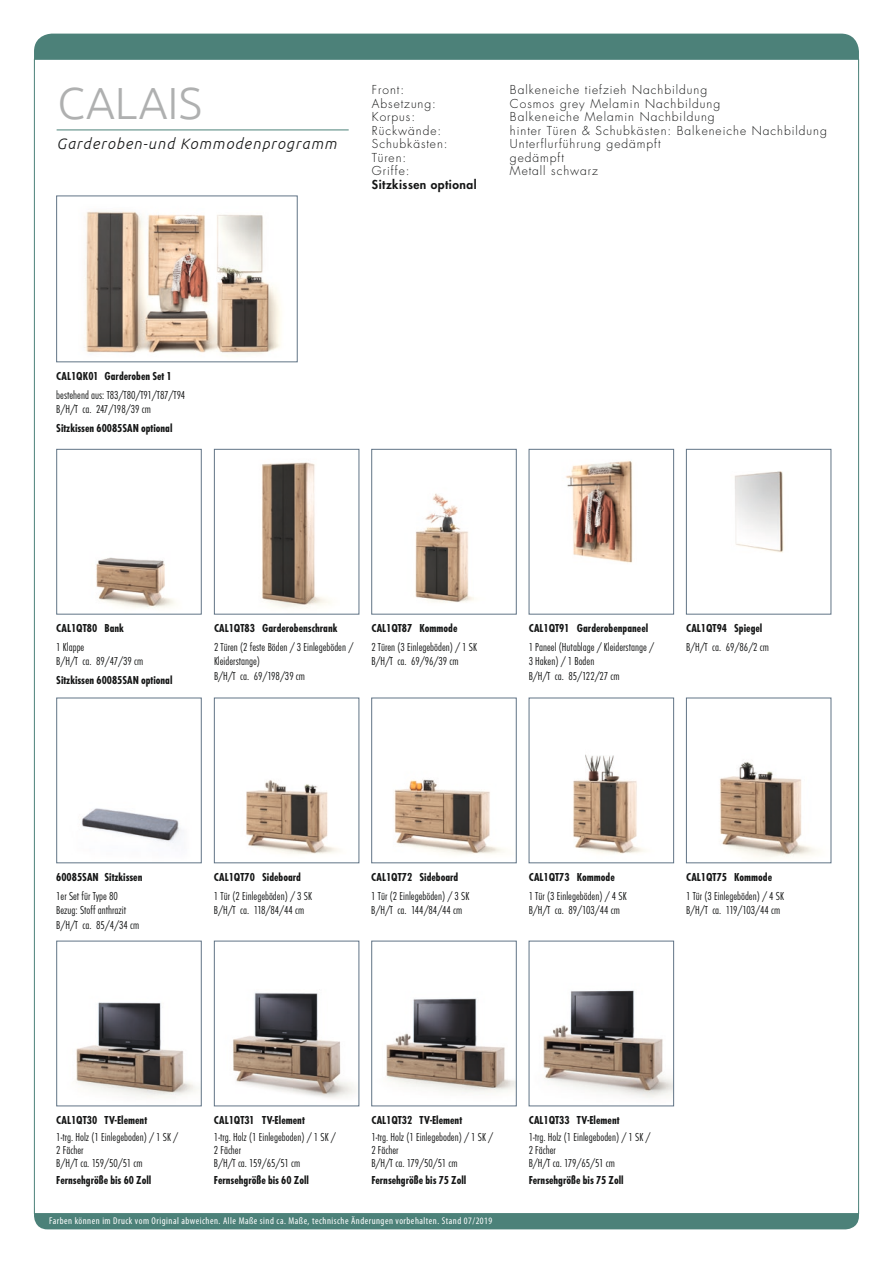
<style>
.page{position:relative;width:893px;height:1263px;background:#fff}
.page>*{position:absolute;margin:0;border:0;box-sizing:border-box;transform-origin:0 0}
.t1{font:300 45px "Ubuntu";color:#afb0b0}
.t2{font:italic 300 15px "Ubuntu";letter-spacing:.075em;color:#151616}
.t3{font:300 condensed 12px/14.4px "Futura T";color:#151616}
.t4{font:700 condensed 12px "Futura T";color:#151616}
.t5{font:300 12px "Futura Std";letter-spacing:.08em;color:#151616}
.t6{font:800 12px "Futura Std";letter-spacing:.04em;color:#151616}
.t7{font:condensed 9.9px "Myriad Pro";letter-spacing:.05em;color:#fff}
</style>
<div class="page">
<div style="left:34px;top:1198px;width:825px;height:31px;background:#4c8179;border-radius:14px"></div>
<div style="left:34px;top:34px;width:825px;height:50px;background:#4c8179;border-radius:18px"></div>
<div style="left:34px;top:59px;width:825px;height:1155px;background:#fff;border:1px solid #4c8179"></div>
<img style="left:85px;top:211px;width:196px;height:143px">
<div style="left:56px;top:196px;width:242px;height:166px;border:1px solid #617486"></div>
<img style="left:96px;top:557px;width:79px;height:51px">
<div style="left:56px;top:449px;width:146px;height:165px;border:1px solid #617486"></div>
<hr style="left:57px;top:130px;width:292px;height:1px;background:#4c8179">
<img style="left:262px;top:462px;width:68px;height:146px">
<div style="left:214px;top:449px;width:145px;height:165px;border:1px solid #617486"></div>
<img style="left:415px;top:493px;width:59px;height:110px">
<div style="left:371px;top:449px;width:146px;height:165px;border:1px solid #617486"></div>
<img style="left:566px;top:461px;width:67px;height:102px">
<div style="left:529px;top:449px;width:145px;height:165px;border:1px solid #617486"></div>
<img style="left:734px;top:471px;width:50px;height:82px">
<div style="left:686px;top:449px;width:145px;height:165px;border:1px solid #617486"></div>
<img style="left:81px;top:808px;width:101px;height:35px">
<div style="left:56px;top:698px;width:146px;height:165px;border:1px solid #617486"></div>
<img style="left:246px;top:780px;width:93px;height:74px">
<div style="left:214px;top:698px;width:145px;height:165px;border:1px solid #617486"></div>
<img style="left:394px;top:779px;width:110px;height:75px">
<div style="left:371px;top:698px;width:146px;height:165px;border:1px solid #617486"></div>
<img style="left:573px;top:754px;width:72px;height:100px">
<div style="left:529px;top:698px;width:145px;height:165px;border:1px solid #617486"></div>
<img style="left:720px;top:762px;width:98px;height:96px">
<div style="left:686px;top:698px;width:145px;height:165px;border:1px solid #617486"></div>
<img style="left:76px;top:1002px;width:121px;height:96px">
<div style="left:56px;top:941px;width:146px;height:165px;border:1px solid #617486"></div>
<img style="left:233px;top:992px;width:123px;height:106px">
<img style="left:386px;top:998px;width:129px;height:95px">
<div style="left:371px;top:941px;width:146px;height:165px;border:1px solid #617486"></div>
<img style="left:543px;top:990px;width:129px;height:108px">
<h1 class="t1" style="left:58px;top:76px;width:146px">CALAIS</h1>
<p class="t2" style="left:57px;top:134px;width:281px">Garderoben-und Kommodenprogramm</p>
<p class="t5" style="left:372px;top:82px;width:34px">Front:</p>
<p class="t5" style="left:510px;top:82px;width:199px">Balkeneiche tiefzieh Nachbildung</p>
<p class="t5" style="left:372px;top:96px;width:66px">Absetzung:</p>
<p class="t5" style="left:510px;top:96px;width:212px">Cosmos grey Melamin Nachbildung</p>
<p class="t5" style="left:372px;top:109px;width:45px">Korpus:</p>
<p class="t5" style="left:510px;top:109px;width:206px">Balkeneiche Melamin Nachbildung</p>
<p class="t5" style="left:372px;top:123px;width:71px">Rückwände:</p>
<p class="t5" style="left:510px;top:123px;width:318px">hinter Türen &amp; Schubkästen: Balkeneiche Nachbildung</p>
<p class="t5" style="left:372px;top:136px;width:77px">Schubkästen:</p>
<p class="t5" style="left:510px;top:136px;width:152px">Unterflurführung gedämpft</p>
<p class="t5" style="left:372px;top:150px;width:36px">Türen:</p>
<p class="t5" style="left:510px;top:150px;width:55px">gedämpft</p>
<p class="t5" style="left:372px;top:163px;width:39px">Griffe:</p>
<p class="t5" style="left:510px;top:163px;width:90px">Metall schwarz</p>
<p class="t6" style="left:372px;top:177px;width:106px">Sitzkissen optional</p>
<p class="t4" style="left:56px;top:369px;width:117px">CAL1QK01 Garderoben Set 1</p>
<p class="t3" style="left:56px;top:387px;width:130px">bestehend aus: T83/T80/T91/T87/T94<br>B/H/T ca. 247/198/39 cm</p>
<p class="t4" style="left:56px;top:421px;width:118px">Sitzkissen 60085SAN optional</p>
<p class="t4" style="left:56px;top:621px;width:69px">CAL1QT80 Bank</p>
<p class="t3" style="left:56px;top:640px;width:88px">1 Klappe<br>B/H/T ca. 89/47/39 cm</p>
<p class="t4" style="left:56px;top:673px;width:118px">Sitzkissen 60085SAN optional</p>
<p class="t4" style="left:214px;top:621px;width:125px">CAL1QT83 Garderobenschrank</p>
<p class="t3" style="left:214px;top:640px;width:141px">2 Türen (2 feste Böden / 3 Einlegeböden /<br>Kleiderstange)<br>B/H/T ca. 69/198/39 cm</p>
<p class="t4" style="left:371px;top:621px;width:88px">CAL1QT87 Kommode</p>
<p class="t3" style="left:371px;top:640px;width:107px">2 Türen (3 Einlegeböden) / 1 SK<br>B/H/T ca. 69/96/39 cm</p>
<p class="t4" style="left:529px;top:621px;width:121px">CAL1QT91 Garderobenpaneel</p>
<p class="t3" style="left:529px;top:640px;width:127px">1 Paneel (Hutablage / Kleiderstange /<br>3 Haken) / 1 Boden<br>B/H/T ca. 85/122/27 cm</p>
<p class="t4" style="left:686px;top:621px;width:78px">CAL1QT94 Spiegel</p>
<p class="t3" style="left:686px;top:640px;width:84px">B/H/T ca. 69/86/2 cm</p>
<p class="t4" style="left:56px;top:870px;width:88px">60085SAN Sitzkissen</p>
<p class="t3" style="left:56px;top:888px;width:84px">1er Set für Type 80<br>Bezug: Stoff anthrazit<br>B/H/T ca. 85/4/34 cm</p>
<p class="t4" style="left:214px;top:870px;width:88px">CAL1QT70 Sideboard</p>
<p class="t3" style="left:214px;top:888px;width:99px">1 Tür (2 Einlegeböden) / 3 SK<br>B/H/T ca. 118/84/44 cm</p>
<p class="t4" style="left:371px;top:870px;width:88px">CAL1QT72 Sideboard</p>
<p class="t3" style="left:371px;top:888px;width:99px">1 Tür (2 Einlegeböden) / 3 SK<br>B/H/T ca. 144/84/44 cm</p>
<p class="t4" style="left:529px;top:870px;width:88px">CAL1QT73 Kommode</p>
<p class="t3" style="left:529px;top:888px;width:99px">1 Tür (3 Einlegeböden) / 4 SK<br>B/H/T ca. 89/103/44 cm</p>
<p class="t4" style="left:686px;top:870px;width:88px">CAL1QT75 Kommode</p>
<p class="t3" style="left:686px;top:888px;width:99px">1 Tür (3 Einlegeböden) / 4 SK<br>B/H/T ca. 119/103/44 cm</p>
<p class="t4" style="left:56px;top:1113px;width:92px">CAL1QT30 TV-Element</p>
<p class="t3" style="left:56px;top:1130px;width:123px;line-height:12.8px">1-trg. Holz (1 Einlegeboden) / 1 SK /<br>2 Fächer<br>B/H/T ca. 159/50/51 cm</p>
<p class="t4" style="left:56px;top:1173px;width:97px">Fernsehgröße bis 60 Zoll</p>
<p class="t4" style="left:214px;top:1113px;width:92px">CAL1QT31 TV-Element</p>
<p class="t3" style="left:214px;top:1130px;width:123px;line-height:12.8px">1-trg. Holz (1 Einlegeboden) / 1 SK /<br>2 Fächer<br>B/H/T ca. 159/65/51 cm</p>
<p class="t4" style="left:214px;top:1173px;width:97px">Fernsehgröße bis 60 Zoll</p>
<p class="t4" style="left:371px;top:1113px;width:92px">CAL1QT32 TV-Element</p>
<p class="t3" style="left:371px;top:1130px;width:123px;line-height:12.8px">1-trg. Holz (1 Einlegeboden) / 1 SK /<br>2 Fächer<br>B/H/T ca. 179/50/51 cm</p>
<p class="t4" style="left:371px;top:1173px;width:97px">Fernsehgröße bis 75 Zoll</p>
<p class="t4" style="left:529px;top:1113px;width:92px">CAL1QT33 TV-Element</p>
<p class="t3" style="left:529px;top:1130px;width:123px;line-height:12.8px">1-trg. Holz (1 Einlegeboden) / 1 SK /<br>2 Fächer<br>B/H/T ca. 179/65/51 cm</p>
<p class="t4" style="left:529px;top:1173px;width:97px">Fernsehgröße bis 75 Zoll</p>
<p class="t7" style="left:49px;top:1215px;width:445px">Farben können im Druck vom Original abweichen. Alle Maße sind ca. Maße, technische Änderungen vorbehalten. Stand 07/2019</p>
</div>
